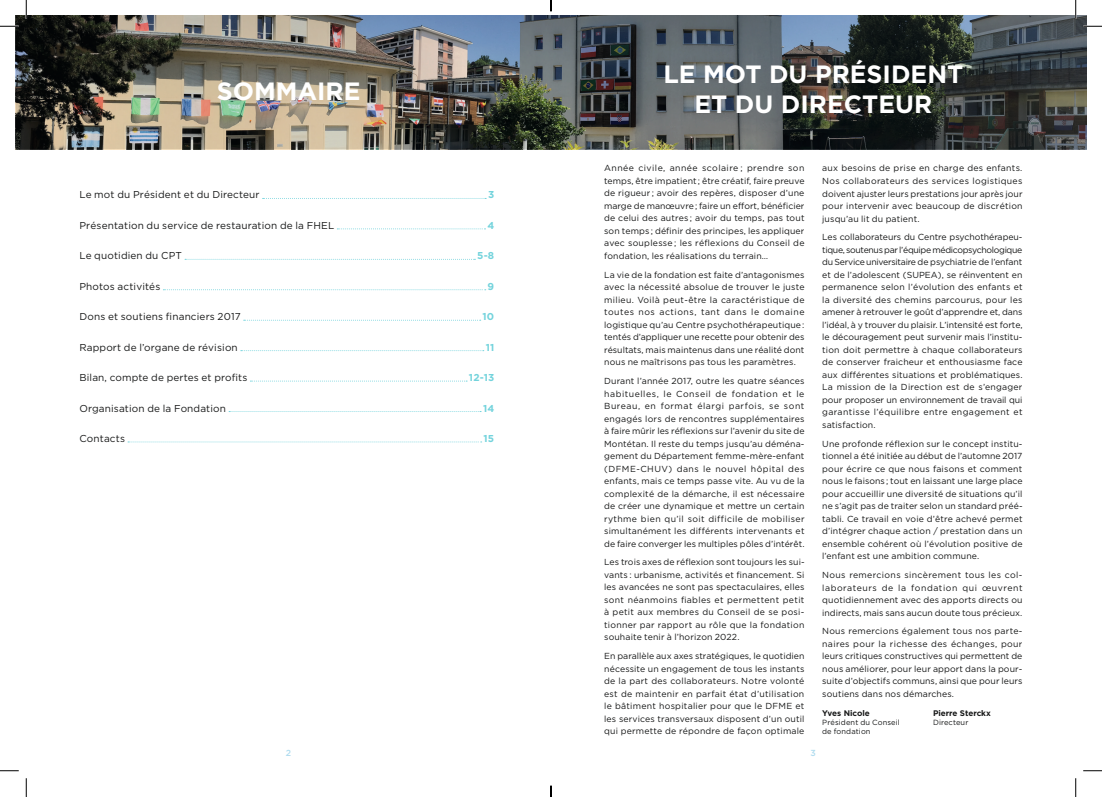
<style>
.page{position:relative;width:1102px;height:797px;background:#fff}
.page>*{position:absolute;margin:0;border:0;box-sizing:border-box;transform-origin:0 0}
.t1{font:700 25px/30px "Gotham";color:#fff;text-align:center}
.t2{font:10px "Gotham";letter-spacing:.015em;color:#171818}
.t3{font:700 10px "Gotham";letter-spacing:.015em;color:#73d3dc}
.t4{font:8.75px/12.5px "Gotham";letter-spacing:.015em;color:#171818;text-align:justify}
.t5{font:500 8.75px "Gotham";color:#b0dcef}
.t6{font:700 8.12px "Gotham";color:#171818}
.t7{font:7.5px/9px "Gotham";letter-spacing:.015em;color:#171818}
</style>
<div class="page">
<img style="left:16px;top:16px;width:1070px;height:133px">
<svg style="left:262px;top:198px;width:224px;height:1px"></svg>
<svg style="left:337px;top:228px;width:148px;height:1px"></svg>
<svg style="left:185px;top:259px;width:290px;height:1px"></svg>
<svg style="left:163px;top:289px;width:322px;height:1px"></svg>
<svg style="left:244px;top:320px;width:236px;height:1px"></svg>
<svg style="left:241px;top:350px;width:243px;height:1px"></svg>
<svg style="left:250px;top:381px;width:217px;height:1px"></svg>
<svg style="left:229px;top:411px;width:252px;height:1px"></svg>
<svg style="left:128px;top:441px;width:353px;height:1px"></svg>
<svg style="left:0;top:25px;width:19px;height:2px"></svg>
<svg style="left:1083px;top:25px;width:18px;height:2px"></svg>
<svg style="left:0;top:770px;width:19px;height:1px"></svg>
<svg style="left:1083px;top:770px;width:18px;height:1px"></svg>
<svg style="left:25px;top:0;width:2px;height:19px"></svg>
<svg style="left:25px;top:778px;width:2px;height:19px"></svg>
<svg style="left:1074px;top:0;width:2px;height:19px"></svg>
<svg style="left:1075px;top:778px;width:1px;height:19px"></svg>
<svg style="left:550px;top:785px;width:1px;height:12px"></svg>
<h1 class="t1" style="left:217px;top:75px;width:145px">SOMMAIRE</h1>
<p class="t2" style="left:79px;top:189px;width:182px">Le mot du Président et du Directeur</p>
<p class="t3" style="left:488px;top:189px;width:8px">3</p>
<p class="t2" style="left:79px;top:220px;width:256px">Présentation du service de restauration de la FHEL</p>
<p class="t3" style="left:487px;top:219px;width:8px">4</p>
<p class="t2" style="left:79px;top:250px;width:104px">Le quotidien du CPT</p>
<p class="t3" style="left:477px;top:250px;width:18px">5-8</p>
<p class="t2" style="left:79px;top:281px;width:82px">Photos activités</p>
<p class="t3" style="left:487px;top:280px;width:8px">9</p>
<p class="t2" style="left:79px;top:311px;width:163px">Dons et soutiens financiers 2017</p>
<p class="t3" style="left:482px;top:311px;width:13px">10</p>
<p class="t2" style="left:79px;top:341px;width:160px">Rapport de l’organe de révision</p>
<p class="t3" style="left:485px;top:341px;width:10px">11</p>
<p class="t2" style="left:79px;top:372px;width:169px">Bilan, compte de pertes et profits</p>
<p class="t3" style="left:469px;top:372px;width:27px">12-13</p>
<p class="t2" style="left:79px;top:402px;width:148px">Organisation de la Fondation</p>
<p class="t3" style="left:483px;top:402px;width:13px">14</p>
<p class="t2" style="left:79px;top:433px;width:47px">Contacts</p>
<p class="t3" style="left:483px;top:432px;width:12px">15</p>
<h1 class="t1" style="left:663px;top:59px;width:301px">LE MOT DU PRÉSIDENT<br>ET DU DIRECTEUR</h1>
<p class="t4" style="left:604px;top:162px;width:202px">Année civile, année scolaire ; prendre son temps, être impatient ; être créatif, faire preuve de rigueur ; avoir des repères, disposer d’une marge de manœuvre; faire un effort, bénéficier de celui des autres ; avoir du temps, pas tout son temps ; définir des principes, les appliquer avec souplesse ; les réflexions du Conseil de fondation, les réalisations du terrain…</p>
<p class="t4" style="left:604px;top:268px;width:202px">La vie de la fondation est faite d’antagonismes avec la nécessité absolue de trouver le juste milieu. Voilà peut-être la caractéristique de toutes nos actions, tant dans le domaine logistique qu’au Centre psychothérapeutique: tentés d’appliquer une recette pour obtenir des résultats, mais maintenus dans une réalité dont nous ne maîtrisons pas tous les paramètres.</p>
<p class="t4" style="left:604px;top:374px;width:202px">Durant l’année 2017, outre les quatre séances habituelles, le Conseil de fondation et le Bureau, en format élargi parfois, se sont engagés lors de rencontres supplémentaires à faire mûrir les réflexions sur l’avenir du site de Montétan. Il reste du temps jusqu’au déména&shy;gement du Département femme-mère-enfant (DFME-CHUV) dans le nouvel hôpital des enfants, mais ce temps passe vite. Au vu de la complexité de la démarche, il est nécessaire de créer une dynamique et mettre un certain rythme bien qu’il soit difficile de mobiliser simultanément les différents intervenants et de faire converger les multiples pôles d’intérêt.</p>
<p class="t4" style="left:604px;top:556px;width:202px">Les trois axes de réflexion sont toujours les sui&shy;vants : urbanisme, activités et financement. Si les avancées ne sont pas spectaculaires, elles sont néanmoins fiables et permettent petit à petit aux membres du Conseil de se posi&shy;tionner par rapport au rôle que la fondation souhaite tenir à l’horizon 2022.</p>
<p class="t4" style="left:604px;top:649px;width:202px">En parallèle aux axes stratégiques, le quotidien nécessite un engagement de tous les instants de la part des collaborateurs. Notre volonté est de maintenir en parfait état d’utilisation le bâtiment hospitalier pour que le DFME et les services transversaux disposent d’un outil qui permette de répondre de façon optimale</p>
<p class="t4" style="left:822px;top:162px;width:202px">aux besoins de prise en charge des enfants.<br>Nos collaborateurs des services logistiques doivent ajuster leurs prestations jour après jour pour intervenir avec beaucoup de discrétion jusqu’au lit du patient.</p>
<p class="t4" style="left:822px;top:231px;width:202px">Les collaborateurs du Centre psychothérapeu&shy;tique, soutenus par l’équipe médicopsychologique du Service universitaire de psychiatrie de l’enfant et de l’adolescent (SUPEA), se réinventent en permanence selon l’évolution des enfants et la diversité des chemins parcourus, pour les amener à retrouver le goût d’apprendre et, dans l’idéal, à y trouver du plaisir. L’intensité est forte, le découragement peut survenir mais l’institu&shy;tion doit permettre à chaque collaborateurs de conserver fraicheur et enthousiasme face aux différentes situations et problématiques.<br>La mission de la Direction est de s’engager pour proposer un environnement de travail qui garantisse l’équilibre entre engagement et satisfaction.</p>
<p class="t4" style="left:822px;top:437px;width:202px">Une profonde réflexion sur le concept institu&shy;tionnel a été initiée au début de l’automne 2017 pour écrire ce que nous faisons et comment nous le faisons ; tout en laissant une large place pour accueillir une diversité de situations qu’il ne s’agit pas de traiter selon un standard préé&shy;tabli. Ce travail en voie d’être achevé permet d’intégrer chaque action / prestation dans un ensemble cohérent où l’évolution positive de l’enfant est une ambition commune.</p>
<p class="t4" style="left:822px;top:568px;width:202px">Nous remercions sincèrement tous les col&shy;laborateurs de la fondation qui œuvrent quotidiennement avec des apports directs ou indirects, mais sans aucun doute tous précieux.</p>
<p class="t4" style="left:822px;top:625px;width:202px">Nous remercions également tous nos parte&shy;naires pour la richesse des échanges, pour leurs critiques constructives qui permettent de nous améliorer, pour leur apport dans la pour&shy;suite d’objectifs communs, ainsi que pour leurs soutiens dans nos démarches.</p>
<p class="t6" style="left:822px;top:708px;width:49px">Yves Nicole</p>
<p class="t7" style="left:822px;top:717px;width:79px">Président du Conseil de fondation</p>
<p class="t6" style="left:932px;top:708px;width:59px">Pierre Sterckx</p>
<p class="t7" style="left:932px;top:717px;width:37px">Directeur</p>
<p class="t5" style="left:286px;top:747px;width:7px">2</p>
<p class="t5" style="left:810px;top:747px;width:7px">3</p>
</div>
